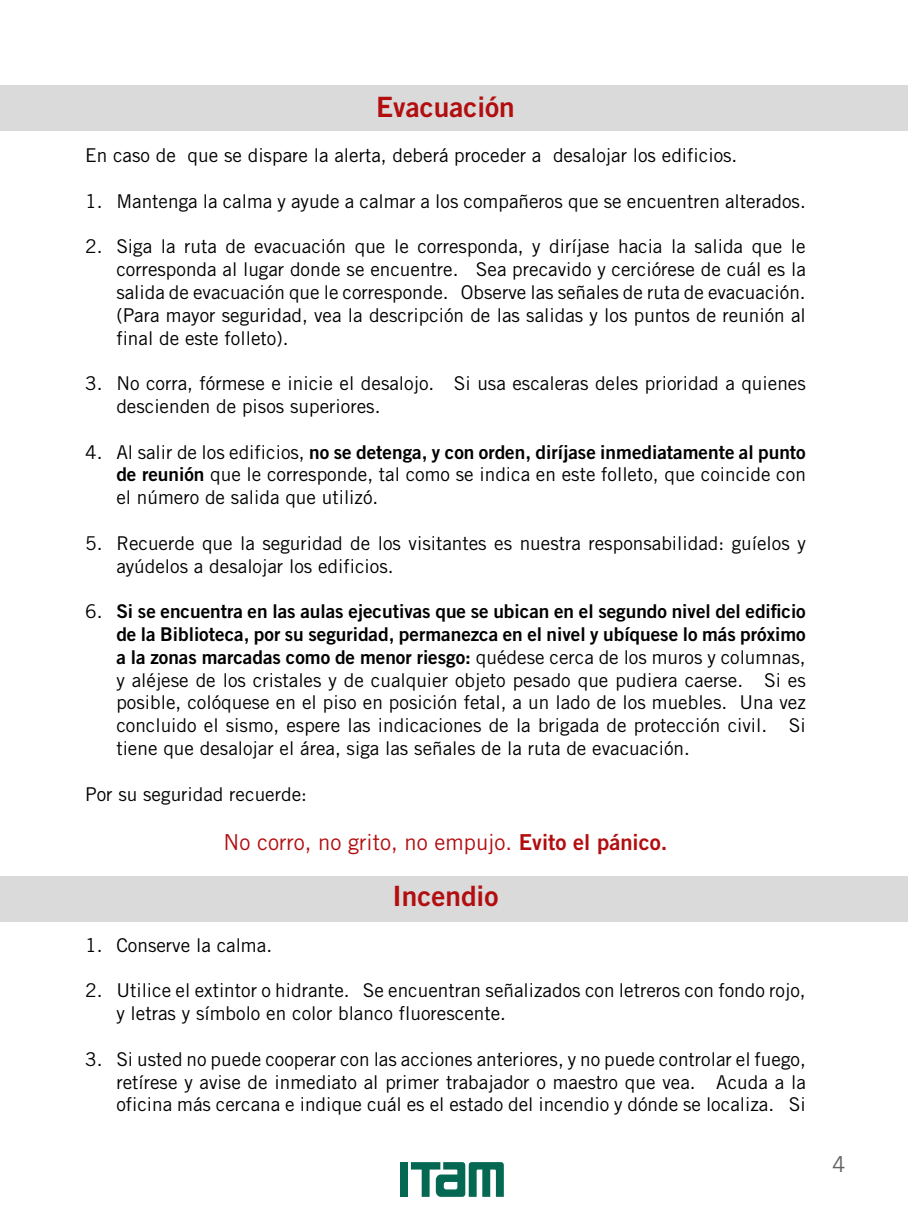
<style>
.page{position:relative;width:908px;height:1224px;background:#fff}
.page>*{position:absolute;margin:0;border:0;box-sizing:border-box;transform-origin:0 0}
.t1{font:28px "Trade Gothic Bold Two";color:#b20e10}
.t2{font:22px "Trade Gothic";color:#b20e10}
.t3{font:22px "Trade Gothic";color:#646363}
.t4{font:19px/22.8px "Trade Gothic";color:#000}
.t5{font:19px/22.8px "Trade Gothic Bold Two";color:#000;text-align:justify}
.s1{font-family:"Trade Gothic"}
.s2{font-family:"Trade Gothic Bold Two"}
</style>
<div class="page">
<div style="left:400px;top:1162px;width:8px;height:35px;background:#046852"></div>
<svg style="left:411px;top:1162px;width:92px;height:35px"></svg>
<div style="left:0;top:877px;width:907px;height:45px;background:#dadada"></div>
<div style="left:0;top:85px;width:907px;height:45px;background:#dadada"></div>
<hr style="left:907px;top:490px;width:1px;height:45px;background:#dadada">
<h1 class="t1" style="left:376px;top:89px;width:140px">Evacuación</h1>
<p class="t4" style="left:85px;top:144px;width:653px">En caso de que se dispare la alerta, deberá proceder a desalojar los edificios.</p>
<p class="t4" style="left:85px;top:189px;width:722px">1. Mantenga la calma y ayude a calmar a los compañeros que se encuentren alterados.</p>
<p class="t4" style="left:116px;top:235px;width:690px;text-align:justify;text-indent:-31px">2. Siga la ruta de evacuación que le corresponda, y diríjase hacia la salida que le corresponda al lugar donde se encuentre. Sea precavido y cerciórese de cuál es la salida de evacuación que le corresponde. Observe las señales de ruta de evacuación. (Para mayor seguridad, vea la descripción de las salidas y los puntos de reunión al final de este folleto).</p>
<p class="t4" style="left:116px;top:372px;width:690px;text-indent:-31px">3. No corra, fórmese e inicie el desalojo. Si usa escaleras deles prioridad a quienes descienden de pisos superiores.</p>
<p class="t5" style="left:85px;top:440px;width:721px"><span class="s1">4. Al salir de los edificios,</span> no se detenga, y con orden, diríjase inmediatamente al punto</p>
<p class="t4" style="left:116px;top:463px;width:690px"><span class="s2">de reunión</span> que le corresponde, tal como se indica en este folleto, que coincide con el número de salida que utilizó.</p>
<p class="t4" style="left:116px;top:531px;width:690px;text-indent:-31px">5. Recuerde que la seguridad de los visitantes es nuestra responsabilidad: guíelos y ayúdelos a desalojar los edificios.</p>
<p class="t5" style="left:116px;top:600px;width:690px;text-indent:-31px"><span class="s1">6.</span> Si se encuentra en las aulas ejecutivas que se ubican en el segundo nivel del edificio de la Biblioteca, por su seguridad, permanezca en el nivel y ubíquese lo más próximo a la zonas marcadas como de menor riesgo: <span class="s1">quédese cerca de los muros y columnas,</span></p>
<p class="t4" style="left:116px;top:668px;width:690px;text-align:justify">y aléjese de los cristales y de cualquier objeto pesado que pudiera caerse. Si es posible, colóquese en el piso en posición fetal, a un lado de los muebles. Una vez concluido el sismo, espere las indicaciones de la brigada de protección civil. Si tiene que desalojar el área, siga las señales de la ruta de evacuación.</p>
<p class="t4" style="left:85px;top:782px;width:223px">Por su seguridad recuerde:</p>
<p class="t2" style="left:223px;top:829px;width:445px">No corro, no grito, no empujo. <span class="s2">Evito el pánico.</span></p>
<h1 class="t1" style="left:392px;top:879px;width:107px">Incendio</h1>
<p class="t4" style="left:85px;top:933px;width:188px">1. Conserve la calma.</p>
<p class="t4" style="left:116px;top:979px;width:690px;text-indent:-31px">2. Utilice el extintor o hidrante. Se encuentran señalizados con letreros con fondo rojo, y letras y símbolo en color blanco fluorescente.</p>
<p class="t4" style="left:116px;top:1047px;width:690px;text-align:justify;text-indent:-31px">3. Si usted no puede cooperar con las acciones anteriores, y no puede controlar el fuego, retírese y avise de inmediato al primer trabajador o maestro que vea. Acuda a la oficina más cercana e indique cuál es el estado del incendio y dónde se localiza. Si</p>
<p class="t3" style="left:831px;top:1151px;width:15px">4</p>
</div>
